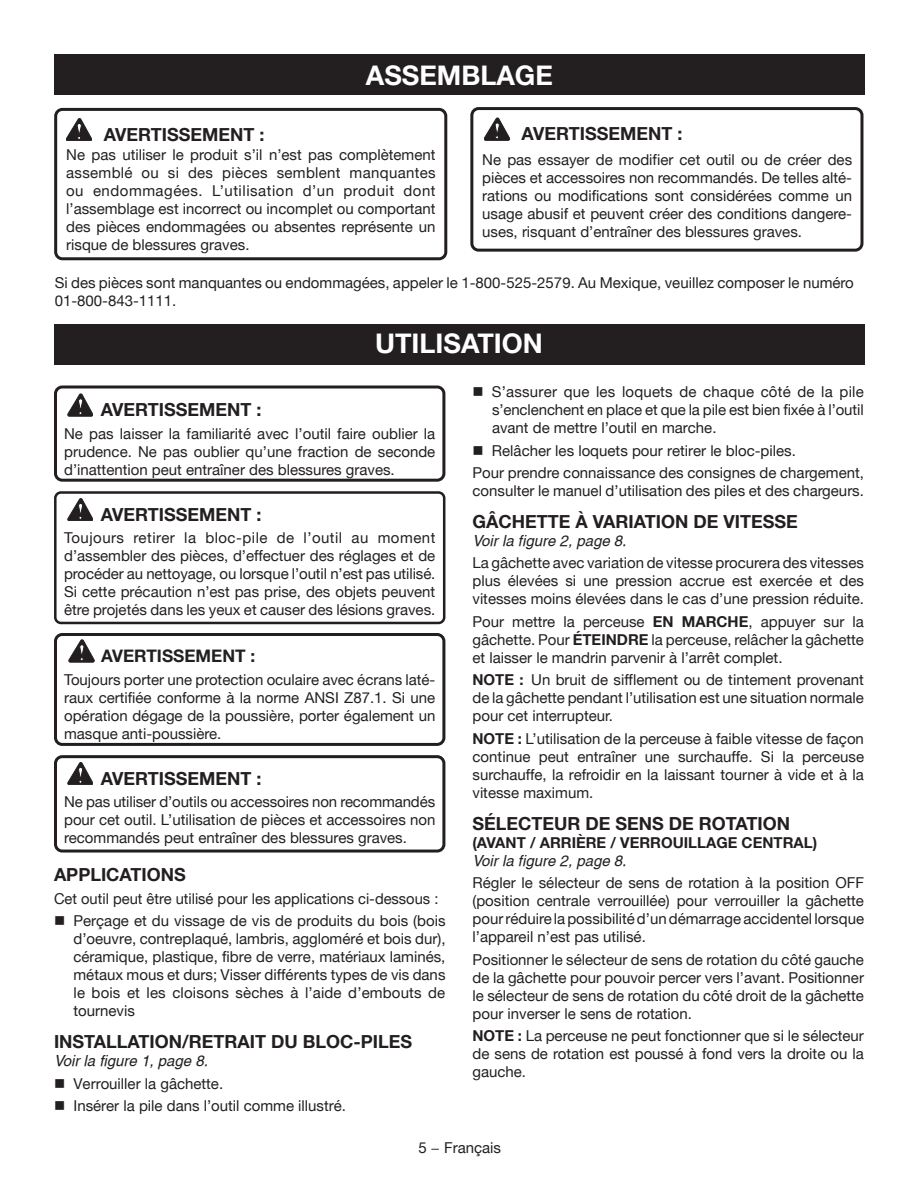
<style>
.page{position:relative;width:918px;height:1188px;background:#fff}
.page>*{position:absolute;margin:0;border:0;box-sizing:border-box;transform-origin:0 0}
.HEADING{font:700 27px "Helvetica Neue";color:#fff}
.Heading_2_w_figure{font:700 18px "Helvetica Neue";color:#231f20}
.Warning{font:700 18px "Helvetica Neue";color:#231f20}
.Heading_2{font:700 18px "Helvetica Neue";color:#231f20}
.Warning-2{font:700 17.25px "Helvetica Neue";color:#231f20}
.Warning_Text{font:15px/18px "Helvetica Neue";color:#231f20;text-align:justify}
.Body_text{font:15px/18px "Helvetica Neue";color:#231f20;text-align:justify}
.bullets{font:15px/18px "Helvetica Neue";color:#231f20;text-align:justify}
.see_figure{font:italic 15px "Helvetica";color:#231f20}
.Heading_2_w_figure-2{font:700 15px "Helvetica Neue";color:#231f20}
.s1{font-weight:700}
</style>
<div class="page">
<div style="left:54px;top:54px;width:811px;height:40px;background:#231f20"></div>
<svg style="left:66px;top:118px;width:26px;height:23px"></svg>
<div style="left:54px;top:108px;width:393px;height:152px;border:3px solid #231f20;border-radius:7px"></div>
<div style="left:470px;top:107px;width:393px;height:145px;border:3px solid #231f20;border-radius:7px"></div>
<svg style="left:484px;top:118px;width:26px;height:22px"></svg>
<div style="left:54px;top:633px;width:391px;height:113px;border:3px solid #231f20;border-radius:7px"></div>
<div style="left:54px;top:386px;width:391px;height:96px;border:3px solid #231f20;border-radius:7px"></div>
<div style="left:54px;top:324px;width:811px;height:40px;background:#231f20"></div>
<div style="left:54px;top:491px;width:391px;height:133px;border:3px solid #231f20;border-radius:6px"></div>
<svg style="left:68px;top:394px;width:25px;height:22px"></svg>
<svg style="left:68px;top:498px;width:25px;height:23px"></svg>
<svg style="left:69px;top:640px;width:25px;height:22px"></svg>
<svg style="left:68px;top:762px;width:25px;height:23px"></svg>
<div style="left:54px;top:755px;width:391px;height:98px;border:3px solid #231f20;border-radius:7px"></div>
<p class="HEADING" style="left:366px;top:58px;width:189px">ASSEMBLAGE</p>
<p class="Warning" style="left:522px;top:123px;width:162px">AVERTISSEMENT :</p>
<p class="Warning_Text" style="left:482px;top:151px;width:371px">Ne pas essayer de modifier cet outil ou de créer des pièces et accessoires non recommandés. De telles alté&shy;rations ou modifications sont considérées comme un usage abusif et peuvent créer des conditions dangere&shy;uses, risquant d’entraîner des blessures graves.</p>
<p class="Warning_Text" style="left:55px;top:273px;width:801px">Si des pièces sont manquantes ou endommagées, appeler le 1-800-525-2579. Au Mexique, veuillez composer le numéro<br>01-800-843-1111.</p>
<p class="HEADING" style="left:375px;top:326px;width:169px">UTILISATION</p>
<p class="Warning" style="left:104px;top:123px;width:162px">AVERTISSEMENT :</p>
<p class="Warning_Text" style="left:66px;top:146px;width:371px">Ne pas utiliser le produit s’il n’est pas complètement assemblé ou si des pièces semblent manquantes ou endommagées. L’utilisation d’un produit dont l’assemblage est incorrect ou incomplet ou comportant des pièces endommagées ou absentes représente un risque de blessures graves.</p>
<p class="Warning" style="left:101px;top:399px;width:162px">AVERTISSEMENT :</p>
<p class="Warning_Text" style="left:64px;top:424px;width:373px">Ne pas laisser la familiarité avec l’outil faire oublier la prudence. Ne pas oublier qu’une fraction de seconde d’inattention peut entraîner des blessures graves.</p>
<p class="Warning" style="left:101px;top:503px;width:162px">AVERTISSEMENT :</p>
<p class="Warning_Text" style="left:64px;top:529px;width:373px">Toujours retirer la bloc-pile de l’outil au moment d’assembler des pièces, d’effectuer des réglages et de procéder au nettoyage, ou lorsque l’outil n’est pas utilisé.<br>Si cette précaution n’est pas prise, des objets peuvent être projetés dans les yeux et causer des lésions graves.</p>
<p class="Warning-2" style="left:101px;top:645px;width:156px">AVERTISSEMENT :</p>
<p class="Warning_Text" style="left:64px;top:670px;width:373px">Toujours porter une protection oculaire avec écrans laté&shy;raux certifiée conforme à la norme ANSI Z87.1. Si une opération dégage de la poussière, porter également un masque anti-poussière.</p>
<p class="Warning" style="left:101px;top:767px;width:162px">AVERTISSEMENT :</p>
<p class="Warning_Text" style="left:64px;top:793px;width:373px">Ne pas utiliser d’outils ou accessoires non recommandés pour cet outil. L’utilisation de pièces et accessoires non recommandés peut entraîner des blessures graves.</p>
<p class="Heading_2" style="left:54px;top:864px;width:133px">APPLICATIONS</p>
<p class="Body_text" style="left:54px;top:889px;width:386px">Cet outil peut être utilisé pour les applications ci-dessous :</p>
<p class="bullets" style="left:74px;top:912px;width:374px;text-indent:-20px">■ Perçage et du vissage de vis de produits du bois (bois d’oeuvre, contreplaqué, lambris, aggloméré et bois dur), céramique, plastique, fibre de verre, matériaux laminés, métaux mous et durs; Visser différents types de vis dans le bois et les cloisons sèches à l’aide d’embouts de tournevis</p>
<p class="Heading_2_w_figure" style="left:54px;top:1031px;width:360px">INSTALLATION/RETRAIT DU BLOC-PILES</p>
<p class="see_figure" style="left:54px;top:1052px;width:155px">Voir la figure 1, page 8.</p>
<p class="bullets" style="left:54px;top:1074px;width:171px">■ Verrouiller la gâchette.</p>
<p class="bullets" style="left:54px;top:1097px;width:294px">■ Insérer la pile dans l’outil comme illustré.</p>
<p class="bullets" style="left:492px;top:383px;width:373px;text-indent:-20px">■ S’assurer que les loquets de chaque côté de la pile s’enclenchent en place et que la pile est bien fixée à l’outil avant de mettre l’outil en marche.</p>
<p class="bullets" style="left:472px;top:441px;width:325px">■ Relâcher les loquets pour retirer le bloc-piles.</p>
<p class="Body_text" style="left:472px;top:464px;width:393px">Pour prendre connaissance des consignes de chargement, consulter le manuel d’utilisation des piles et des chargeurs.</p>
<p class="Heading_2_w_figure" style="left:472px;top:510px;width:327px">GÂCHETTE À VARIATION DE VITESSE</p>
<p class="see_figure" style="left:472px;top:532px;width:155px">Voir la figure 2, page 8.</p>
<p class="Body_text" style="left:472px;top:554px;width:393px">La gâchette avec variation de vitesse procurera des vitesses plus élevées si une pression accrue est exercée et des vitesses moins élevées dans le cas d’une pression réduite.</p>
<p class="Body_text" style="left:472px;top:612px;width:393px">Pour mettre la perceuse <span class="s1">EN MARCHE</span>, appuyer sur la gâchette. Pour <span class="s1">ÉTEINDRE</span> la perceuse, relâcher la gâchette et laisser le mandrin parvenir à l’arrêt complet.</p>
<p class="Body_text" style="left:472px;top:671px;width:393px"><span class="s1">NOTE :</span> Un bruit de sifflement ou de tintement provenant de la gâchette pendant l’utilisation est une situation normale pour cet interrupteur.</p>
<p class="Body_text" style="left:472px;top:729px;width:393px"><span class="s1">NOTE :</span> L’utilisation de la perceuse à faible vitesse de façon continue peut entraîner une surchauffe. Si la perceuse surchauffe, la refroidir en la laissant tourner à vide et à la vitesse maximum.</p>
<p class="Heading_2_w_figure" style="left:472px;top:812px;width:319px">SÉLECTEUR DE SENS DE ROTATION</p>
<p class="Heading_2_w_figure-2" style="left:472px;top:833px;width:346px">(AVANT / ARRIÈRE / VERROUILLAGE CENTRAL)</p>
<p class="see_figure" style="left:472px;top:852px;width:155px">Voir la figure 2, page 8.</p>
<p class="Body_text" style="left:472px;top:874px;width:393px">Régler le sélecteur de sens de rotation à la position OFF (position centrale verrouillée) pour verrouiller la gâchette pour réduire la possibilité d’un démarrage accidentel lorsque l’appareil n’est pas utilisé.</p>
<p class="Body_text" style="left:472px;top:950px;width:393px">Positionner le sélecteur de sens de rotation du côté gauche de la gâchette pour pouvoir percer vers l’avant. Positionner le sélecteur de sens de rotation du côté droit de la gâchette pour inverser le sens de rotation.</p>
<p class="Body_text" style="left:472px;top:1027px;width:393px"><span class="s1">NOTE :</span> La perceuse ne peut fonctionner que si le sélecteur de sens de rotation est poussé à fond vers la droite ou la gauche.</p>
<p class="bullets" style="left:418px;top:1139px;width:84px">5 − Français</p>
</div>
